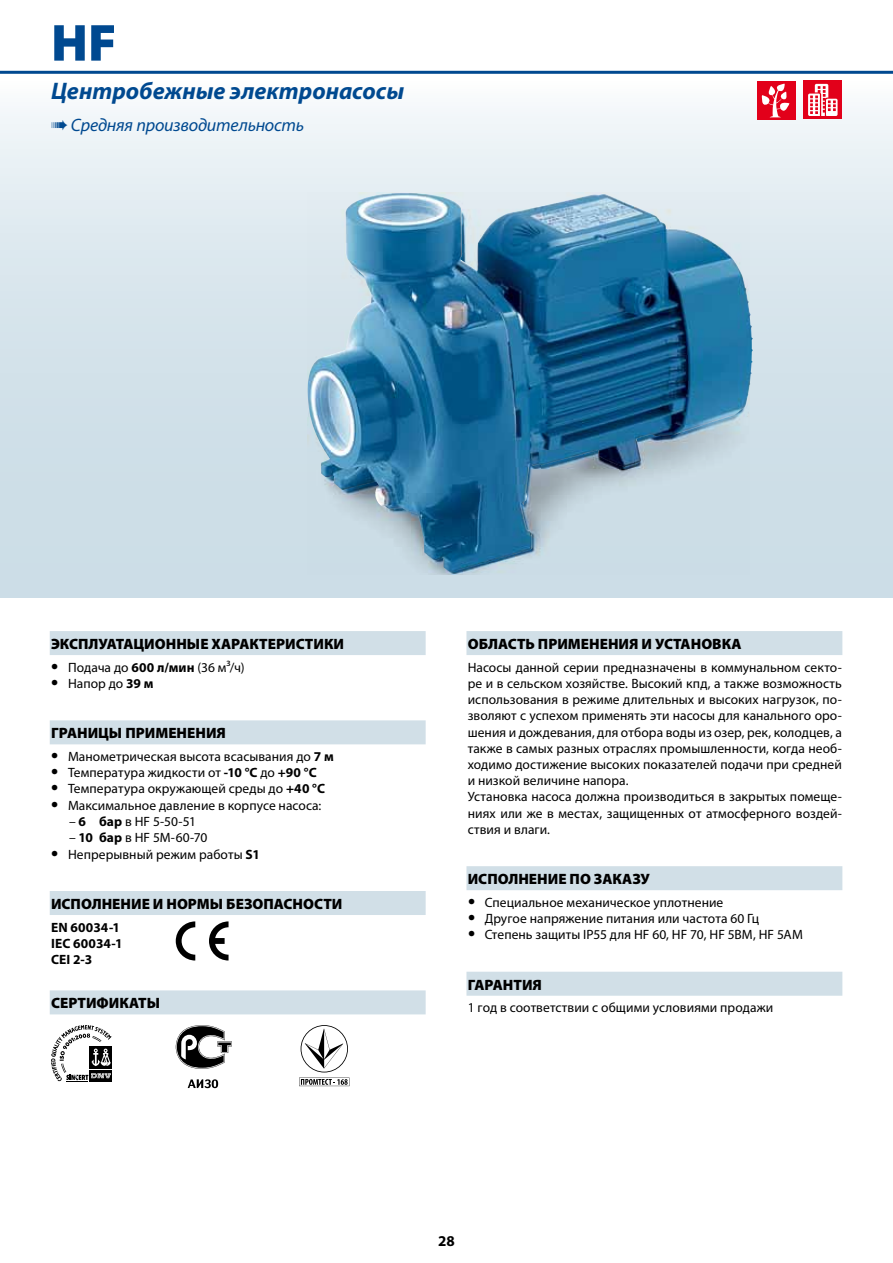
<style>
.page{position:relative;width:893px;height:1263px;background:#fff}
.page>*{position:absolute;margin:0;border:0;box-sizing:border-box;transform-origin:0 0}
.t1{font:900 52.5px "Myriad Pro";color:#004990}
.t2{font:italic 700 24px "Myriad Pro";color:#004990}
.t3{font:italic 18px "Myriad Pro";letter-spacing:-.01em;color:#004990}
.t4{font:900 15px "Myriad Pro";color:#000}
.t5{font:700 15px "Myriad Pro";color:#000}
.t6{font:13.5px/16.2px "Myriad Pro";letter-spacing:.005em;color:#000}
.t7{font:700 13.5px/16.2px "Myriad Pro";letter-spacing:.01em;color:#000}
.s1{font-weight:700;font-size:21px}
.s2{font-weight:700}
</style>
<div class="page">
<svg style="left:0;top:80px;width:893px;height:517px"></svg>
<hr style="left:0;top:71px;width:893px;height:3px;background:#004990">
<div style="left:804px;top:81px;width:38px;height:38px;background:#e2001a"></div>
<svg style="left:808px;top:84px;width:29px;height:32px"></svg>
<div style="left:757px;top:81px;width:38px;height:38px;background:#e2001a"></div>
<svg style="left:761px;top:84px;width:28px;height:33px"></svg>
<img style="left:306px;top:193px;width:447px;height:379px">
<div style="left:466px;top:631px;width:376px;height:24px;background:#d1dfe7"></div>
<div style="left:466px;top:866px;width:376px;height:24px;background:#d1dfe7"></div>
<div style="left:466px;top:972px;width:376px;height:24px;background:#d1dfe7"></div>
<div style="left:50px;top:631px;width:376px;height:24px;background:#d1dfe7"></div>
<div style="left:50px;top:720px;width:376px;height:24px;background:#d1dfe7"></div>
<div style="left:50px;top:891px;width:376px;height:24px;background:#d1dfe7"></div>
<div style="left:50px;top:990px;width:376px;height:24px;background:#d1dfe7"></div>
<svg style="left:176px;top:921px;width:53px;height:39px"></svg>
<svg style="left:51px;top:1025px;width:61px;height:57px"></svg>
<svg style="left:188px;top:1079px;width:30px;height:9px"></svg>
<svg style="left:176px;top:1025px;width:56px;height:44px"></svg>
<svg style="left:299px;top:1025px;width:50px;height:61px"></svg>
<h1 class="t1" style="left:51px;top:8px;width:67px">HF</h1>
<h2 class="t2" style="left:51px;top:75px;width:355px">Центробежные электронасосы</h2>
<h3 class="t3" style="left:51px;top:114px;width:255px">➠ Средняя производительность</h3>
<p class="t4" style="left:51px;top:634px;width:295px">ЭКСПЛУАТАЦИОННЫЕ ХАРАКТЕРИСТИКИ</p>
<p class="t6" style="left:51px;top:659px;width:195px"><span class="s1">•</span> Подача до <span class="s2">600 л/мин</span> (36 м³/ч)</p>
<p class="t6" style="left:51px;top:675px;width:104px"><span class="s1">•</span> Напор до <span class="s2">39 м</span></p>
<p class="t4" style="left:51px;top:723px;width:176px">ГРАНИЦЫ ПРИМЕНЕНИЯ</p>
<p class="t6" style="left:51px;top:748px;width:284px"><span class="s1">•</span> Манометрическая высота всасывания до <span class="s2">7 м</span></p>
<p class="t6" style="left:51px;top:764px;width:267px"><span class="s1">•</span> Температура жидкости от <span class="s2">-10 °C</span> до <span class="s2">+90 °C</span></p>
<p class="t6" style="left:51px;top:780px;width:275px"><span class="s1">•</span> Температура окружающей среды до <span class="s2">+40 °C</span></p>
<p class="t6" style="left:51px;top:797px;width:272px"><span class="s1">•</span> Максимальное давление в корпусе насоса:</p>
<p class="t6" style="left:69px;top:813px;width:128px">– <span class="s2">6 бар</span> в HF 5-50-51</p>
<p class="t6" style="left:69px;top:829px;width:140px">– <span class="s2">10 бар</span> в HF 5M-60-70</p>
<p class="t6" style="left:51px;top:846px;width:210px"><span class="s1">•</span> Непрерывный режим работы <span class="s2">S1</span></p>
<p class="t4" style="left:51px;top:894px;width:293px">ИСПОЛНЕНИЕ И НОРМЫ БЕЗОПАСНОСТИ</p>
<p class="t7" style="left:51px;top:918px;width:73px">EN 60034-1<br>IEC 60034-1<br>CEI 2-3</p>
<p class="t4" style="left:51px;top:993px;width:111px">СЕРТИФИКАТЫ</p>
<p class="t4" style="left:468px;top:634px;width:275px">ОБЛАСТЬ ПРИМЕНЕНИЯ И УСТАНОВКА</p>
<p class="t6" style="left:468px;top:659px;width:376px">Насосы данной серии предназначены в коммунальном секто&shy;ре и в сельском хозяйстве. Высокий кпд, а также возможность использования в режиме длительных и высоких нагрузок, по&shy;зволяют с успехом применять эти насосы для канального оро&shy;шения и дождевания, для отбора воды из озер, рек, колодцев, а также в самых разных отраслях промышленности, когда необ&shy;ходимо достижение высоких показателей подачи при средней и низкой величине напора.<br>Установка насоса должна производиться в закрытых помеще&shy;ниях или же в местах, защищенных от атмосферного воздей&shy;ствия и влаги.</p>
<p class="t4" style="left:468px;top:869px;width:183px">ИСПОЛНЕНИЕ ПО ЗАКАЗУ</p>
<p class="t6" style="left:468px;top:894px;width:257px"><span class="s1">•</span> Специальное механическое уплотнение</p>
<p class="t6" style="left:468px;top:910px;width:293px"><span class="s1">•</span> Другое напряжение питания или частота 60 Гц</p>
<p class="t6" style="left:468px;top:926px;width:336px"><span class="s1">•</span> Степень защиты IP55 для HF 60, HF 70, HF 5BM, HF 5AM</p>
<p class="t4" style="left:468px;top:975px;width:76px">ГАРАНТИЯ</p>
<p class="t6" style="left:468px;top:999px;width:307px">1 год в соответствии с общими условиями продажи</p>
<p class="t5" style="left:438px;top:1231px;width:18px">28</p>
</div>
